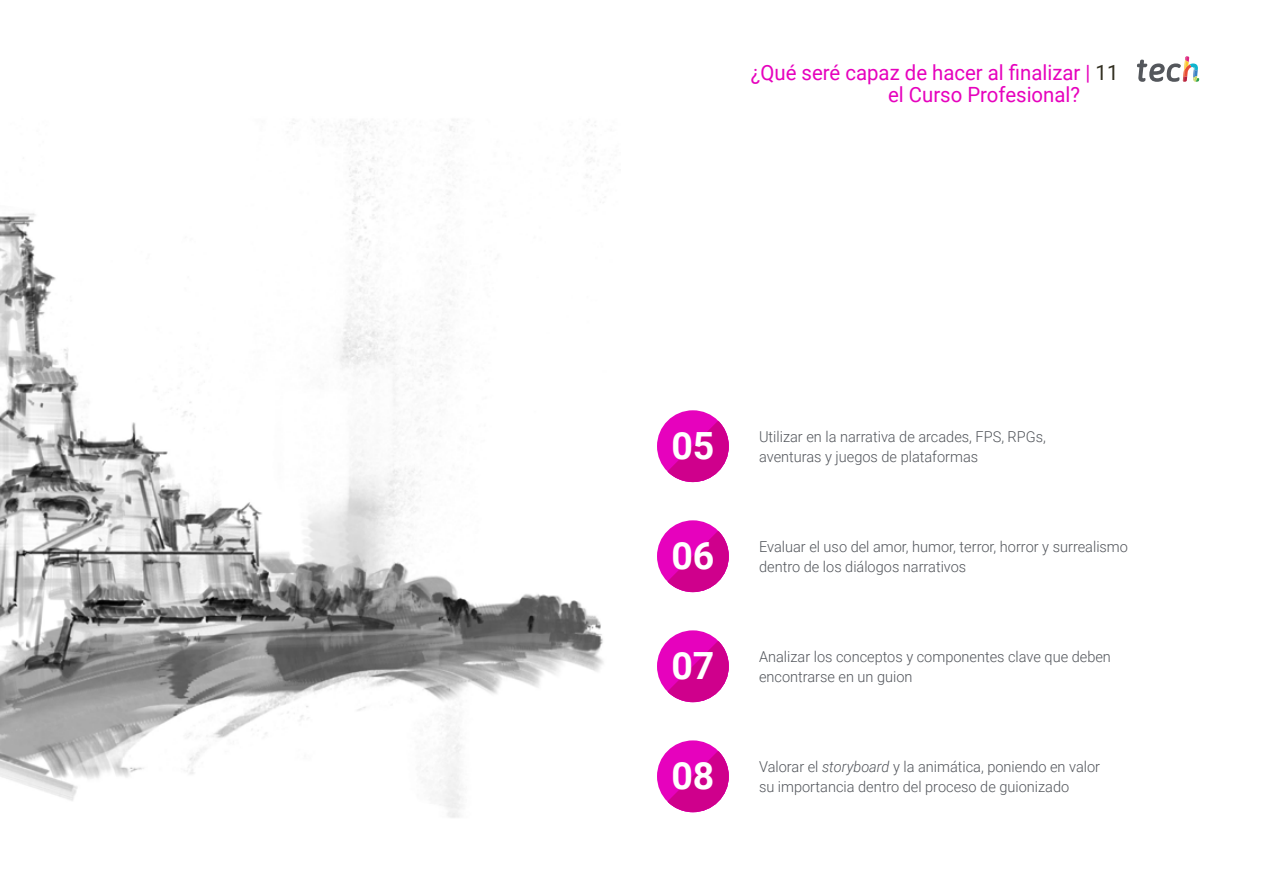
<style>
.page{position:relative;width:1263px;height:893px;background:#fff}
.page>*{position:absolute;margin:0;border:0;box-sizing:border-box;transform-origin:0 0}
.t1{font:700 37.5px "Roboto";color:#fff}
.t2{font:21px/22.5px "Roboto";color:#e602bd}
.t3{font:300 15px/19.5px "Roboto";color:#52555b}
.s1{color:#312e20}
.s2{font-style:italic}
</style>
<div class="page">
<img style="left:0;top:119px;width:604px;height:699px">
<div style="left:657px;top:520px;width:72px;height:72px;background:#e602bd;border-radius:50%"></div>
<svg style="left:667px;top:531px;width:62px;height:61px"></svg>
<div style="left:657px;top:740px;width:72px;height:72px;background:#e602bd;border-radius:50%"></div>
<svg style="left:667px;top:751px;width:62px;height:61px"></svg>
<div style="left:657px;top:630px;width:72px;height:72px;background:#e602bd;border-radius:50%"></div>
<svg style="left:667px;top:641px;width:62px;height:61px"></svg>
<div style="left:657px;top:410px;width:72px;height:72px;background:#e602bd;border-radius:50%"></div>
<svg style="left:667px;top:421px;width:62px;height:61px"></svg>
<svg style="left:1137px;top:56px;width:62px;height:26px"></svg>
<h2 class="t2" style="left:888px;top:60px;width:232px;text-indent:-137px">¿Qué seré capaz de hacer al finalizar | <span class="s1">11 </span>el Curso Profesional?</h2>
<h1 class="t1" style="left:671px;top:419px;width:45px">05</h1>
<p class="t3" style="left:759px;top:426px;width:288px">Utilizar en la narrativa de arcades, FPS, RPGs,</p>
<p class="t3" style="left:759px;top:446px;width:221px">aventuras y juegos de plataformas</p>
<h1 class="t1" style="left:671px;top:529px;width:45px">06</h1>
<p class="t3" style="left:759px;top:536px;width:370px">Evaluar el uso del amor, humor, terror, horror y surrealismo dentro de los diálogos narrativos</p>
<h1 class="t1" style="left:671px;top:639px;width:45px">07</h1>
<p class="t3" style="left:759px;top:646px;width:353px">Analizar los conceptos y componentes clave que deben encontrarse en un guion</p>
<h1 class="t1" style="left:671px;top:749px;width:45px">08</h1>
<p class="t3" style="left:759px;top:756px;width:343px">Valorar el <span class="s2">storyboard</span> y la animática, poniendo en valor su importancia dentro del proceso de guionizado</p>
</div>
